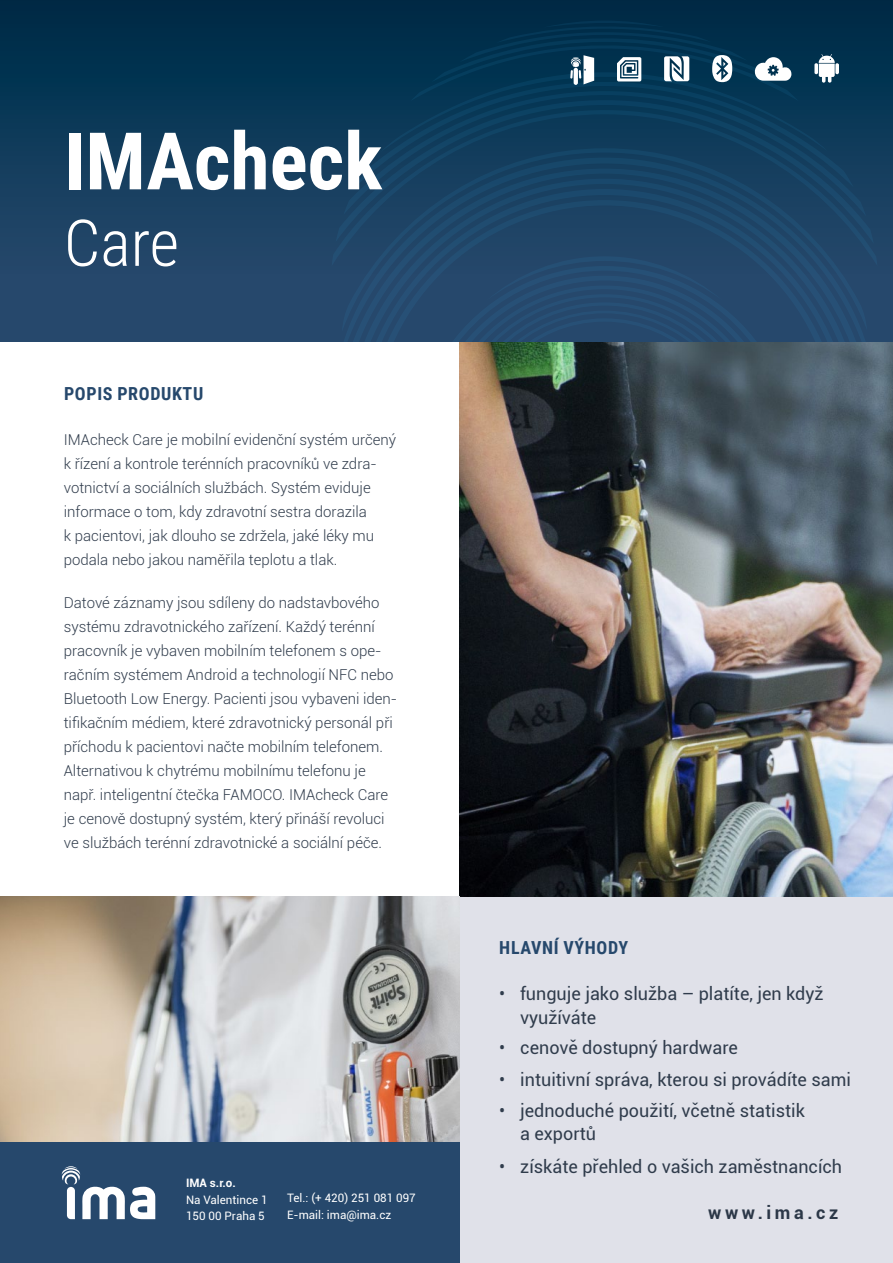
<style>
.page{position:relative;width:893px;height:1263px;background:#fff}
.page>*{position:absolute;margin:0;border:0;box-sizing:border-box;transform-origin:0 0}
.t1{font:700 79.5px "Roboto Condensed";color:#fff}
.t2{font:300 64.5px "Roboto Condensed";color:#fff}
.t3{font:18px/24px "Roboto";color:#303c4c}
.t4{font:700 18px "Roboto Condensed";letter-spacing:.035em;color:#26486c}
.t5{font:700 18px "Roboto";letter-spacing:.2em;color:#2c3848}
.t6{font:300 15px/24px "Roboto";color:#303c4c}
.t7{font:11.7px/16.5px "Roboto";color:#fff}
.t8{font:700 11.7px "Roboto";color:#fff}
</style>
<div class="page">
<div style="left:0;top:0;width:893px;height:366px;background:linear-gradient(to bottom,#002c47,#305075)"></div>
<svg style="left:332px;top:91px;width:545px;height:175px;background:#0f3b5b"></svg>
<svg style="left:342px;top:332px;width:525px;height:10px;background:#264a6e"></svg>
<svg style="left:342px;top:148px;width:525px;height:184px;background:#1f4669"></svg>
<div style="left:0;top:342px;width:459px;height:774px;background:#fff"></div>
<div style="left:459px;top:896px;width:434px;height:367px;background:#e0e1e9"></div>
<img style="left:459px;top:342px;width:434px;height:554px">
<img style="left:0;top:896px;width:459px;height:247px">
<div style="left:0;top:1143px;width:459px;height:120px;background:#26486c"></div>
<svg style="left:835px;top:63px;width:4px;height:11px"></svg>
<svg style="left:380px;top:21px;width:455px;height:131px;background:#123f5c"></svg>
<svg style="left:62px;top:1166px;width:93px;height:53px"></svg>
<h1 class="t1" style="left:64px;top:105px;width:320px">IMACHECK</h1>
<h2 class="t2" style="left:64px;top:198px;width:117px">Care</h2>
<p class="t4" style="left:64px;top:381px;width:141px">POPIS PRODUKTU</p>
<p class="t6" style="left:64px;top:427px;width:334px">IMAcheck Care je mobilní evidenční systém určený k řízení a kontrole terénních pracovníků ve zdra&shy;votnictví a sociálních službách. Systém eviduje informace o tom, kdy zdravotní sestra dorazila<br>k pacientovi, jak dlouho se zdržela, jaké léky mu podala nebo jakou naměřila teplotu a tlak.</p>
<p class="t6" style="left:64px;top:590px;width:335px">Datové záznamy jsou sdíleny do nadstavbového systému zdravotnického zařízení. Každý terénní pracovník je vybaven mobilním telefonem s ope&shy;račním systémem Android a technologií NFC nebo Bluetooth Low Energy. Pacienti jsou vybaveni iden&shy;tifikačním médiem, které zdravotnický personál při příchodu k pacientovi načte mobilním telefonem.<br>Alternativou k chytrému mobilnímu telefonu je např. inteligentní čtečka FAMOCO. IMAcheck Care je cenově dostupný systém, který přináší revoluci ve službách terénní zdravotnické a sociální péče.</p>
<p class="t8" style="left:186px;top:1175px;width:51px">IMA s.r.o.</p>
<p class="t7" style="left:186px;top:1191px;width:83px">Na Valentince 1<br>150 00 Praha 5</p>
<p class="t7" style="left:287px;top:1189px;width:130px">Tel.: (+ 420) 251 081 097<br>E-mail: ima@ima.cz</p>
<p class="t4" style="left:499px;top:935px;width:130px">HLAVNÍ VÝHODY</p>
<p class="t3" style="left:520px;top:981px;width:305px;text-indent:-21px">• funguje jako služba – platíte, jen když využíváte</p>
<p class="t3" style="left:499px;top:1035px;width:240px">• cenově dostupný hardware</p>
<p class="t3" style="left:499px;top:1067px;width:354px">• intuitivní správa, kterou si provádíte sami</p>
<p class="t3" style="left:520px;top:1099px;width:286px;line-height:22.5px;text-indent:-21px">• jednoduché použití, včetně statistik a exportů</p>
<p class="t3" style="left:499px;top:1154px;width:345px">• získáte přehled o vašich zaměstnancích</p>
<p class="t5" style="left:708px;top:1200px;width:132px">www.ima.cz</p>
</div>
